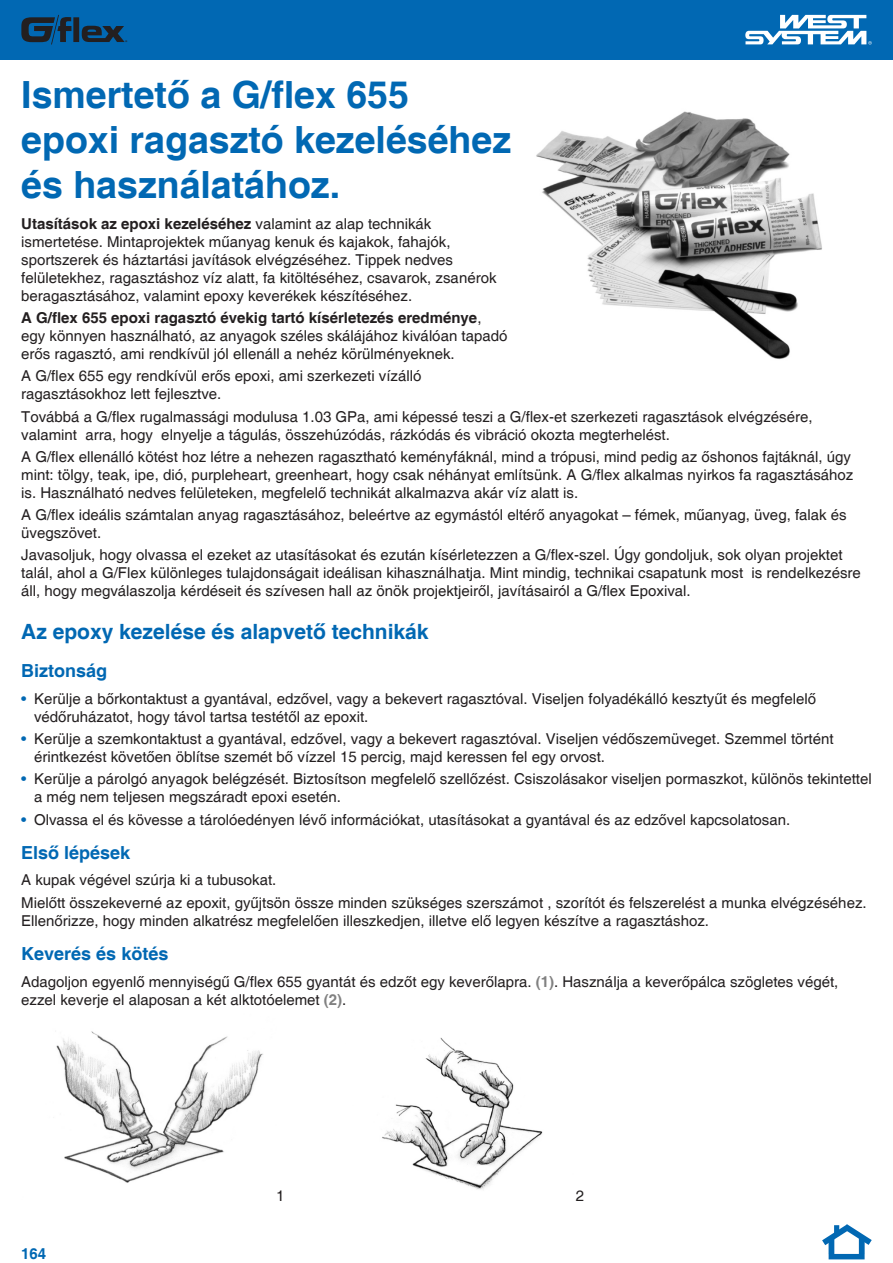
<style>
.page{position:relative;width:893px;height:1263px;background:#fff}
.page>*{position:absolute;margin:0;border:0;box-sizing:border-box;transform-origin:0 0}
.t1{font:700 37.5px/45px "Helvetica";color:#0168b3}
.t2{font:700 21px "Helvetica";color:#0168b3}
.t3{font:700 18px "Helvetica";color:#0168b3}
.t4{font:15px/18px "Helvetica";color:#231f20}
.t5{font:700 15px "Helvetica";color:#0168b3}
.t6{font:600 5.4px "Myriad Pro";color:#231f20}
.s1{font-weight:700}
.s2{color:#0168b3}
.s3{font-weight:700;color:#818181}
</style>
<div class="page">
<div style="left:0;top:0;width:893px;height:60px;background:#0168b3"></div>
<svg style="left:745px;top:15px;width:127px;height:30px"></svg>
<svg style="left:21px;top:15px;width:104px;height:29px"></svg>
<div style="left:828px;top:1239px;width:6px;height:15px;background:#0168b3"></div>
<svg style="left:822px;top:1224px;width:50px;height:27px"></svg>
<div style="left:829px;top:1254px;width:36px;height:5px;background:#0168b3"></div>
<div style="left:859px;top:1238px;width:6px;height:16px;background:#0168b3"></div>
<img style="left:56px;top:1031px;width:207px;height:152px">
<img style="left:382px;top:1038px;width:161px;height:152px">
<img style="left:536px;top:111px;width:286px;height:249px">
<p class="t6" style="left:125px;top:38px;width:4px">®</p>
<h1 class="t1" style="left:21px;top:74px;width:491px">Ismertető a G/flex 655 epoxi ragasztó kezeléséhez és használatához.</h1>
<p class="t4" style="left:21px;top:215px;width:477px"><span class="s1">Utasítások az epoxi kezeléséhez</span> valamint az alap technikák ismertetése. Mintaprojektek műanyag kenuk és kajakok, fahajók, sportszerek és háztartási javítások elvégzéséhez. Tippek nedves felületekhez, ragasztáshoz víz alatt, fa kitöltéséhez, csavarok, zsanérok beragasztásához, valamint epoxy keverékek készítéséhez.</p>
<p class="t4" style="left:21px;top:309px;width:488px"><span class="s1">A G/flex 655 epoxi ragasztó évekig tartó kísérletezés eredménye</span>, egy könnyen használható, az anyagok széles skálájához kiválóan tapadó erős ragasztó, ami rendkívül jól ellenáll a nehéz körülményeknek.</p>
<p class="t4" style="left:21px;top:368px;width:402px">A G/flex 655 egy rendkívül erős epoxi, ami szerkezeti vízálló ragasztásokhoz lett fejlesztve.</p>
<p class="t4" style="left:21px;top:408px;width:793px">Továbbá a G/flex rugalmassági modulusa 1.03 GPa, ami képessé teszi a G/flex-et szerkezeti ragasztások elvégzésére, valamint arra, hogy elnyelje a tágulás, összehúzódás, rázkódás és vibráció okozta megterhelést.</p>
<p class="t4" style="left:21px;top:448px;width:834px">A G/flex ellenálló kötést hoz létre a nehezen ragasztható keményfáknál, mind a trópusi, mind pedig az őshonos fajtáknál, úgy mint: tölgy, teak, ipe, dió, purpleheart, greenheart, hogy csak néhányat említsünk. A G/flex alkalmas nyirkos fa ragasztásához is. Használható nedves felületeken, megfelelő technikát alkalmazva akár víz alatt is.</p>
<p class="t4" style="left:21px;top:506px;width:827px">A G/flex ideális számtalan anyag ragasztásához, beleértve az egymástól eltérő anyagokat – fémek, műanyag, üveg, falak és üvegszövet.</p>
<p class="t4" style="left:21px;top:547px;width:841px">Javasoljuk, hogy olvassa el ezeket az utasításokat és ezután kísérletezzen a G/flex-szel. Úgy gondoljuk, sok olyan projektet talál, ahol a G/Flex különleges tulajdonságait ideálisan kihasználhatja. Mint mindig, technikai csapatunk most is rendelkezésre áll, hogy megválaszolja kérdéseit és szívesen hall az önök projektjeiről, javításairól a G/flex Epoxival.</p>
<h2 class="t2" style="left:21px;top:618px;width:409px">Az epoxy kezelése és alapvető technikák</h2>
<p class="t3" style="left:21px;top:660px;width:88px">Biztonság</p>
<p class="t4" style="left:34px;top:690px;width:784px;text-indent:-13px"><span class="s2">•</span> Kerülje a bőrkontaktust a gyantával, edzővel, vagy a bekevert ragasztóval. Viseljen folyadékálló kesztyűt és megfelelő védőruházatot, hogy távol tartsa testétől az epoxit.</p>
<p class="t4" style="left:34px;top:730px;width:801px;text-indent:-13px"><span class="s2">•</span> Kerülje a szemkontaktust a gyantával, edzővel, vagy a bekevert ragasztóval. Viseljen védőszemüveget. Szemmel történt érintkezést követően öblítse szemét bő vízzel 15 percig, majd keressen fel egy orvost.</p>
<p class="t4" style="left:34px;top:770px;width:839px;text-indent:-13px"><span class="s2">•</span> Kerülje a párolgó anyagok belégzését. Biztosítson megfelelő szellőzést. Csiszolásakor viseljen pormaszkot, különös tekintettel a még nem teljesen megszáradt epoxi esetén.</p>
<p class="t4" style="left:21px;top:811px;width:770px"><span class="s2">•</span> Olvassa el és kövesse a tárolóedényen lévő információkat, utasításokat a gyantával és az edzővel kapcsolatosan.</p>
<p class="t3" style="left:21px;top:841px;width:111px">Első lépések</p>
<p class="t4" style="left:21px;top:869px;width:847px;line-height:22.2px">A kupak végével szúrja ki a tubusokat.<br>Mielőtt összekeverné az epoxit, gyűjtsön össze minden szükséges szerszámot , szorítót és felszerelést a munka elvégzéséhez.</p>
<p class="t4" style="left:21px;top:912px;width:689px">Ellenőrizze, hogy minden alkatrész megfelelően illeszkedjen, illetve elő legyen készítve a ragasztáshoz.</p>
<p class="t3" style="left:21px;top:943px;width:149px">Keverés és kötés</p>
<p class="t4" style="left:21px;top:973px;width:819px">Adagoljon egyenlő mennyiségű G/flex 655 gyantát és edzőt egy keverőlapra. <span class="s3">(1)</span>. Használja a keverőpálca szögletes végét, ezzel keverje el alaposan a két alktotóelemet <span class="s3">(2)</span>.</p>
<p class="t5" style="left:21px;top:1244px;width:27px">164</p>
<p class="t4" style="left:276px;top:1187px;width:10px">1</p>
<p class="t4" style="left:576px;top:1187px;width:10px">2</p>
</div>
